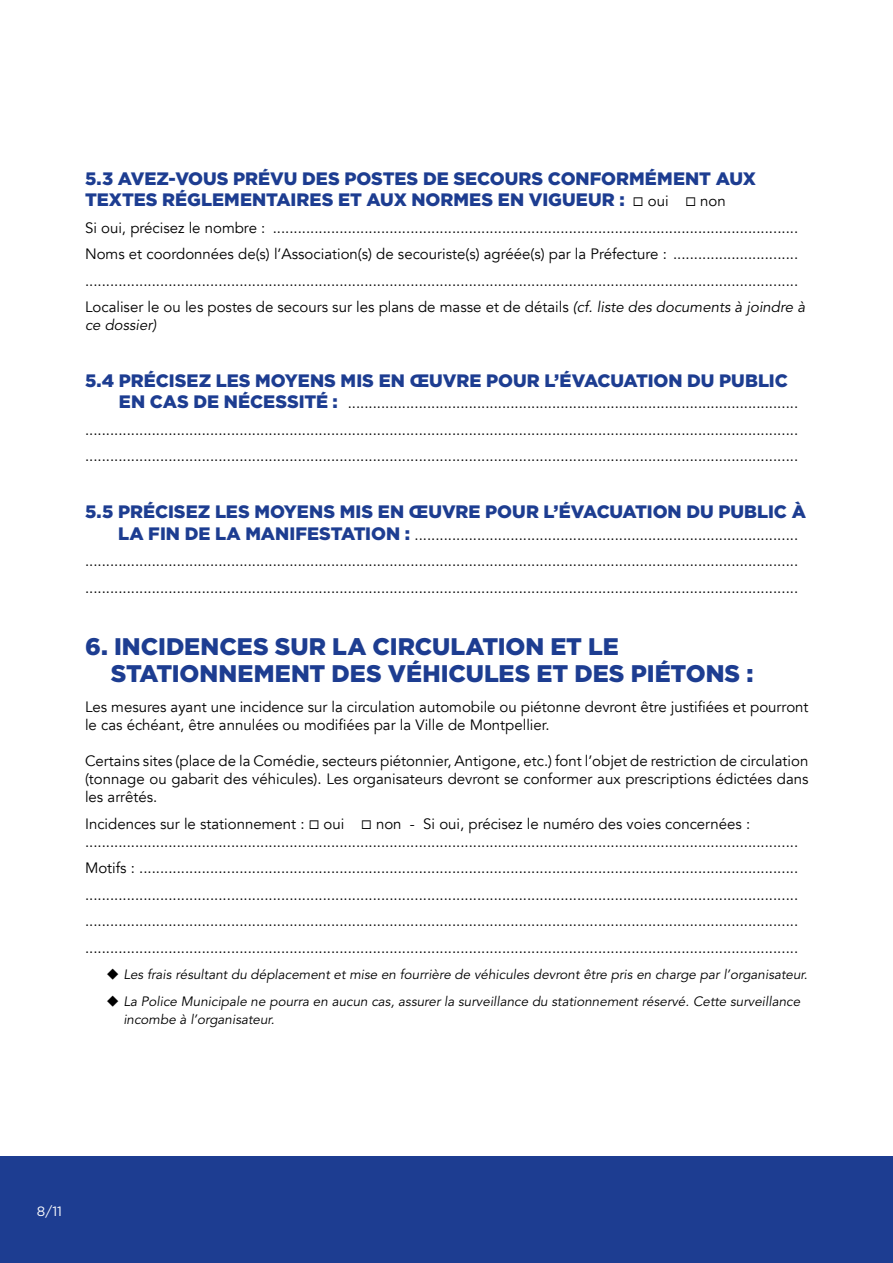
<style>
.page{position:relative;width:893px;height:1263px;background:#fff}
.page>*{position:absolute;margin:0;border:0;box-sizing:border-box;transform-origin:0 0}
.t1{font:900 24px/27px "Gotham";letter-spacing:-.005em;color:#1d3d91}
.t2{font:900 18px/21.6px "Gotham";color:#1d3d91}
.t3{font:15px/26.5px "Avenir";color:#000;text-align:justify}
.t4{font:italic 15px "Avenir";color:#000}
.t5{font:italic 13.5px/18px "Avenir";color:#000}
.t6{font:13.5px "Gotham";color:#fff}
.s1{color:#000}
.s2{font-family:"Avenir";font-weight:400;font-size:15px;color:#000}
.s3{font-style:italic}
.s4{font-family:"Gotham";font-weight:900;font-size:18px;color:#1d3d91}
</style>
<div class="page">
<div style="left:0;top:1155px;width:893px;height:108px;background:#1d3d91"></div>
<p class="t2" style="left:85px;top:167px;width:672px">5.3 AVEZ-VOUS PRÉVU DES POSTES DE SECOURS CONFORMÉMENT AUX<br>TEXTES RÉGLEMENTAIRES ET AUX NORMES EN VIGUEUR : <span class="s1">◻</span> <span class="s2">oui</span> <span class="s1">◻</span> <span class="s2">non</span></p>
<p class="t3" style="left:85px;top:214px;width:722px;text-align:left">Si oui, précisez le nombre : ..............................................................................................................................<br>Noms et coordonnées de(s) l’Association(s) de secouriste(s) agréée(s) par la Préfecture : .............................. ...........................................................................................................................................................................<br>Localiser le ou les postes de secours sur les plans de masse et de détails <span class="s3">(cf. liste des documents à joindre à</span></p>
<p class="t4" style="left:85px;top:316px;width:73px">ce dossier)</p>
<p class="t2" style="left:85px;top:369px;width:704px">5.4 PRÉCISEZ LES MOYENS MIS EN ŒUVRE POUR L’ÉVACUATION DU PUBLIC</p>
<p class="t3" style="left:85px;top:390px;width:715px;text-indent:34px"><span class="s4">EN CAS DE NÉCESSITÉ :</span> ............................................................................................................ ........................................................................................................................................................................... ...........................................................................................................................................................................</p>
<p class="t2" style="left:85px;top:501px;width:722px">5.5 PRÉCISEZ LES MOYENS MIS EN ŒUVRE POUR L’ÉVACUATION DU PUBLIC À</p>
<p class="t3" style="left:85px;top:521px;width:715px;text-indent:33px"><span class="s4">LA FIN DE LA MANIFESTATION :</span> ............................................................................................ ........................................................................................................................................................................... ...........................................................................................................................................................................</p>
<h1 class="t1" style="left:111px;top:632px;width:644px;text-indent:-26px">6. INCIDENCES SUR LA CIRCULATION ET LE<br>STATIONNEMENT DES VÉHICULES ET DES PIÉTONS :</h1>
<p class="t3" style="left:85px;top:698px;width:725px;line-height:18px">Les mesures ayant une incidence sur la circulation automobile ou piétonne devront être justifiées et pourront le cas échéant, être annulées ou modifiées par la Ville de Montpellier.</p>
<p class="t3" style="left:85px;top:752px;width:725px;line-height:18px">Certains sites (place de la Comédie, secteurs piétonnier, Antigone, etc.) font l’objet de restriction de circulation (tonnage ou gabarit des véhicules). Les organisateurs devront se conformer aux prescriptions édictées dans les arrêtés.</p>
<p class="t3" style="left:85px;top:815px;width:715px;line-height:18px">Incidences sur le stationnement : ◻ oui ◻ non - Si oui, précisez le numéro des voies concernées : ...........................................................................................................................................................................</p>
<p class="t3" style="left:85px;top:855px;width:715px">Motifs : .............................................................................................................................................................. ........................................................................................................................................................................... ........................................................................................................................................................................... ...........................................................................................................................................................................</p>
<p class="t5" style="left:106px;top:966px;width:703px">◆ Les frais résultant du déplacement et mise en fourrière de véhicules devront être pris en charge par l’organisateur.</p>
<p class="t5" style="left:123px;top:993px;width:678px;text-indent:-17px">◆ La Police Municipale ne pourra en aucun cas, assurer la surveillance du stationnement réservé. Cette surveillance incombe à l’organisateur.</p>
<p class="t6" style="left:37px;top:1203px;width:27px">8/11</p>
</div>
